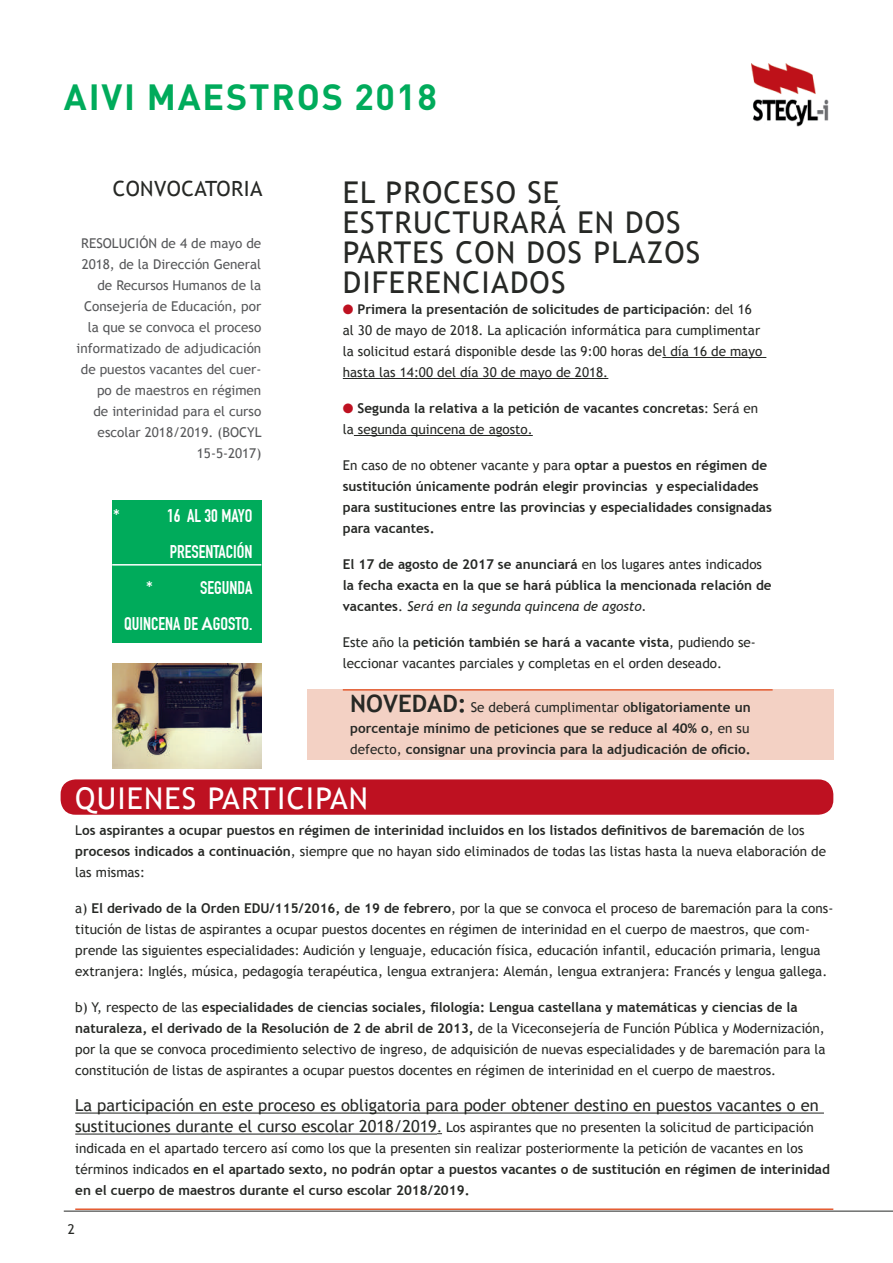
<style>
.page{position:relative;width:893px;height:1263px;background:#fff}
.page>*{position:absolute;margin:0;border:0;box-sizing:border-box;transform-origin:0 0}
.t1{font:700 36px "DIN Pro";letter-spacing:.05em;color:#00ab5b}
.t2{font:30px/30px "Trebuchet MS";letter-spacing:.04em;color:#262825}
.t3{font:30px "Trebuchet MS";letter-spacing:.04em;color:#fff}
.t4{font:21px "Trebuchet MS";letter-spacing:.02em;color:#262825}
.t5{font:700 18px/36px "DIN Condensed";color:#fff}
.t6{font:16.5px "Trebuchet MS";color:#262825}
.t7{font:13.5px/21px "Trebuchet MS";color:#262825}
.t8{font:700 13.5px/21px "Trebuchet MS";color:#262825}
.t9{font:13.5px/21px "Trebuchet MS";color:#57585a;text-align:right}
.s1{font-family:"Trebuchet MS"}
.s2{color:#be1121}
.s3{font-weight:700}
.s4{font-weight:400}
.s5{font-weight:400;font-style:italic}
.s6{font-size:24px}
.s7{font-size:16.5px}
</style>
<div class="page">
<hr style="left:64px;top:1211px;width:829px;height:1px;background:#262825">
<img style="left:752px;top:64px;width:77px;height:62px">
<div style="left:307px;top:689px;width:526px;height:71px;background:#f3d1c4"></div>
<hr style="left:662px;top:357px;width:104px;height:1px;background:#262825">
<hr style="left:343px;top:378px;width:265px;height:1px;background:#262825">
<hr style="left:354px;top:435px;width:179px;height:1px;background:#262825">
<hr style="left:343px;top:689px;width:430px;height:2px;background:#e45c32">
<div style="left:112px;top:501px;width:149px;height:142px;background:#00ab5b"></div>
<hr style="left:112px;top:564px;width:149px;height:2px;background:#fff">
<div style="left:61px;top:779px;width:772px;height:36px;background:#be1121;border-radius:15px"></div>
<hr style="left:75px;top:1112px;width:749px;height:1px;background:#262825">
<hr style="left:75px;top:1133px;width:362px;height:1px;background:#262825">
<hr style="left:75px;top:1208px;width:758px;height:2px;background:#e45c32">
<img style="left:112px;top:663px;width:149px;height:105px">
<h1 class="t1" style="left:64px;top:72px;width:375px">AIVI MAESTROS 2018</h1>
<h3 class="t4" style="left:113px;top:176px;width:151px">CONVOCATORIA</h3>
<p class="t9" style="left:77px;top:233px;width:187px">RESOLUCIÓN de 4 de mayo de<br>2018, de la Dirección General de Recursos Humanos de la<br>Consejería de Educación, por la que se convoca el proceso informatizado de adjudicación de puestos vacantes del cuer&shy;po de maestros en régimen<br>de interinidad para el curso escolar 2018/2019. (BOCYL<br>15-5-2017)</p>
<h3 class="t5" style="left:113px;top:498px;width:8px">*</h3>
<h3 class="t5" style="left:167px;top:498px;width:87px">16 AL 30 MAYO<br>PRESENTACIÓN</h3>
<h3 class="t5" style="left:146px;top:570px;width:8px">*</h3>
<h3 class="t5" style="left:124px;top:570px;width:130px;text-align:right">SEGUNDA<br>QUINCENA DE <span class="s1">A</span>GOSTO.</h3>
<h2 class="t2" style="left:343px;top:178px;width:359px">EL PROCESO SE<br>ESTRUCTURARÁ EN DOS<br>PARTES CON DOS PLAZOS<br>DIFERENCIADOS</h2>
<p class="t7" style="left:343px;top:299px;width:421px"><span class="s2">●</span> <span class="s3">Primera la presentación de solicitudes de participación</span>: del 16 al 30 de mayo de 2018. La aplicación informática para cumplimentar la solicitud estará disponible desde las 9:00 horas del día 16 de mayo hasta las 14:00 del día 30 de mayo de 2018.</p>
<p class="t8" style="left:343px;top:397px;width:417px"><span class="s2">●</span> Segunda la relativa a la petición de vacantes concretas<span class="s4">: Será en la segunda quincena de agosto.</span></p>
<p class="t8" style="left:343px;top:454px;width:431px"><span class="s4">En caso de no obtener vacante y para</span> optar a puestos en régimen de sustitución únicamente podrán elegir provincias y especialidades para sustituciones entre las provincias y especialidades consignadas para vacantes.</p>
<p class="t8" style="left:343px;top:553px;width:430px">El 17 de agosto de 2017 se anunciará <span class="s4">en los lugares antes indicados </span>la fecha exacta en la que se hará pública la mencionada relación de vacantes<span class="s4">.</span> <span class="s5">Será en la segunda quincena de agosto.</span></p>
<p class="t7" style="left:343px;top:632px;width:415px">Este año la <span class="s3">petición también se hará a vacante vista</span>, pudiendo se&shy;leccionar vacantes parciales y completas en el orden deseado.</p>
<p class="t8" style="left:350px;top:696px;width:402px;text-align:justify"><span class="s6">NOVEDAD:</span> <span class="s4">Se deberá cumplimentar o</span>bligatoriamente un porcentaje mínimo de peticiones que se reduce al 40% o<span class="s4">, en su defecto,</span> consignar una provincia para la adjudicación de oficio.</p>
<h2 class="t3" style="left:75px;top:781px;width:294px">QUIENES PARTICIPAN</h2>
<p class="t8" style="left:75px;top:820px;width:752px"><span class="s4">L</span>os aspirantes a ocupar puestos en régimen de interinidad incluidos en los listados definitivos de baremación <span class="s4">de los </span>procesos indicados a continuación<span class="s4">, siempre que no hayan sido eliminados de todas las listas hasta la nueva elaboración de las mismas:</span></p>
<p class="t7" style="left:75px;top:898px;width:760px">a) <span class="s3">El derivado de la Orden EDU/115/2016, de 19 de febrero</span>, por la que se convoca el proceso de baremación para la cons&shy;titución de listas de aspirantes a ocupar puestos docentes en régimen de interinidad en el cuerpo de maestros, que com&shy;prende las siguientes especialidades: Audición y lenguaje, educación física, educación infantil, educación primaria, lengua extranjera: Inglés, música, pedagogía terapéutica, lengua extranjera: Alemán, lengua extranjera: Francés y lengua gallega.</p>
<p class="t7" style="left:75px;top:997px;width:752px">b) Y, respecto de las <span class="s3">especialidades de ciencias sociales, filología: Lengua castellana y matemáticas y ciencias de la naturaleza, el derivado de la Resolución de 2 de abril de 2013,</span> de la Viceconsejería de Función Pública y Modernización, por la que se convoca procedimiento selectivo de ingreso, de adquisición de nuevas especialidades y de baremación para la constitución de listas de aspirantes a ocupar puestos docentes en régimen de interinidad en el cuerpo de maestros.</p>
<p class="t6" style="left:75px;top:1095px;width:745px">La participación en este proceso es obligatoria para poder obtener destino en puestos vacantes o en</p>
<p class="t7" style="left:75px;top:1117px;width:756px"><span class="s7">sustituciones durante el curso escolar 2018/2019</span>. Los aspirantes que no presenten la solicitud de participación indicada en el apartado tercero así como los que la presenten sin realizar posteriormente la petición de vacantes en los términos indicados <span class="s3">en el apartado sexto, no podrán optar a puestos vacantes o de sustitución en régimen de interinidad en el cuerpo de maestros durante el curso escolar 2018/2019.</span></p>
<p class="t7" style="left:68px;top:1219px;width:9px">2</p>
</div>
